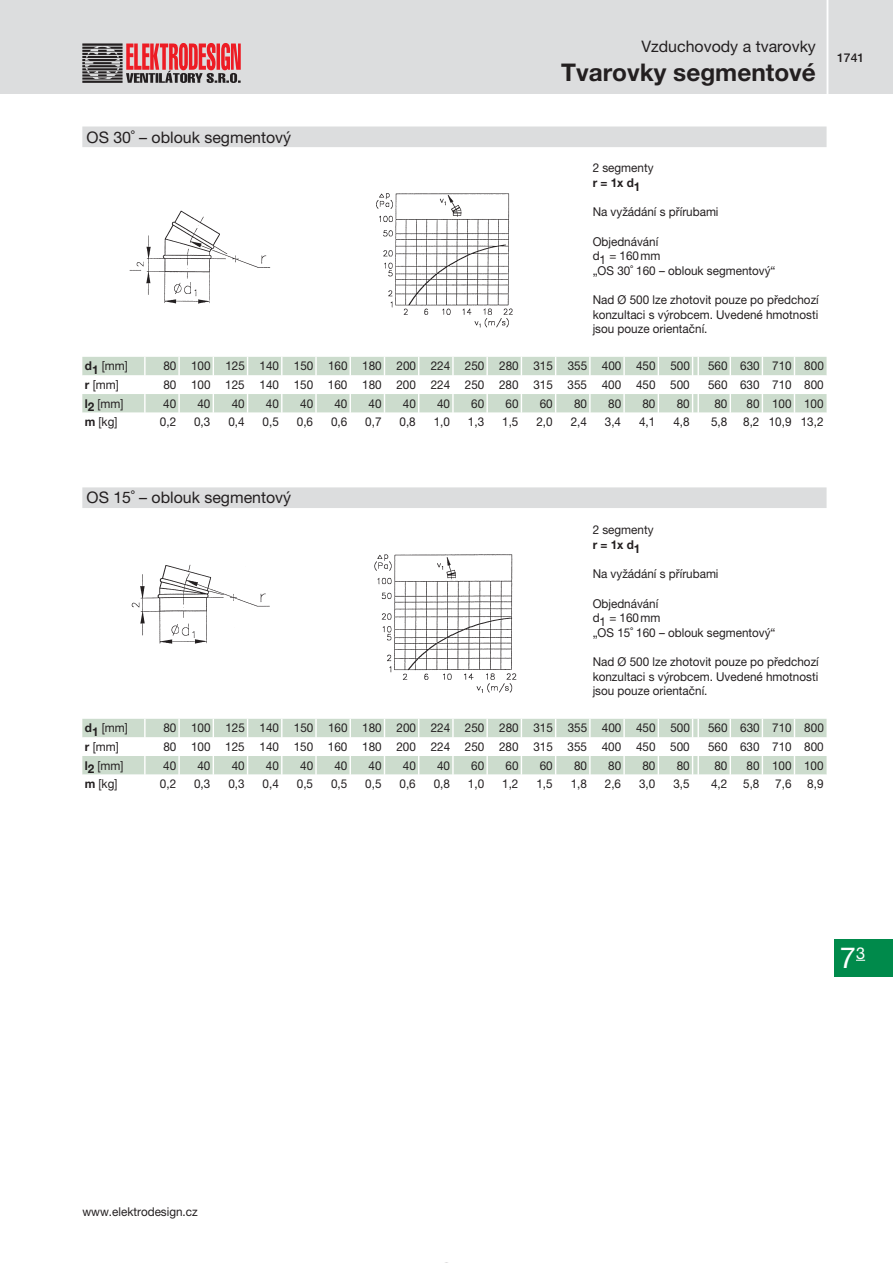
<style>
.page{position:relative;width:893px;height:1263px;background:#fff}
.page>*{position:absolute;margin:0;border:0;box-sizing:border-box;transform-origin:0 0}
.t1{font:29.1px "Helvetica Neue LT Pro";color:#fff}
.t2{font:700 24.3px "Helvetica Neue LT Pro";color:#231f20}
.t3{font:15.9px "Helvetica Neue LT Pro";color:#231f20}
.t4{font:12.15px/14.7px "Helvetica Neue LT Pro";color:#231f20;scale:.96 1}
.t5{font:700 12.15px "Helvetica Neue LT Pro";color:#231f20;scale:.96 1}
.t6{font:500 12.15px "Helvetica Neue LT Pro";color:#231f20}
.s1{font-weight:700}
</style>
<div class="page">
<div style="left:834px;top:939px;width:59px;height:37px;background:#008a4b"></div>
<img style="left:131px;top:564px;width:139px;height:80px">
<img style="left:374px;top:554px;width:143px;height:139px">
<svg style="left:82px;top:719px;width:744px;height:56px"></svg>
<div style="left:82px;top:487px;width:744px;height:21px;background:#dcddde"></div>
<img style="left:129px;top:210px;width:142px;height:94px">
<img style="left:376px;top:193px;width:137px;height:135px">
<svg style="left:82px;top:357px;width:744px;height:56px"></svg>
<div style="left:82px;top:127px;width:744px;height:20px;background:#dcddde"></div>
<div style="left:0;top:0;width:893px;height:94px;background:#dcddde"></div>
<hr style="left:826px;top:0;width:2px;height:97px;background:#fff">
<svg style="left:82px;top:43px;width:159px;height:40px"></svg>
<h3 class="t3" style="left:641px;top:41px;width:176px">Vzduchovody a tvarovky</h3>
<h2 class="t2" style="left:561px;top:64px;width:256px">Tvarovky segmentové</h2>
<p class="t6" style="left:837px;top:51px;width:29px">1741</p>
<h3 class="t3" style="left:87px;top:131px;width:206px">OS 30˚ – oblouk segmentový</h3>
<p class="t4" style="left:593px;top:162px;width:65px">2 segmenty</p>
<p class="t5" style="left:593px;top:178px;width:51px">r = 1x d1</p>
<p class="t4" style="left:593px;top:206px;width:133px">Na vyžádání s přírubami</p>
<p class="t4" style="left:593px;top:235px;width:192px">Objednávání<br>d1 = 160 mm<br>„OS 30˚ 160 – oblouk segmentový“</p>
<p class="t4" style="left:593px;top:293px;width:237px;text-align:justify">Nad Ø 500 lze zhotovit pouze po předchozí konzultaci s výrobcem. Uvedené hmotnosti jsou pouze orientační.</p>
<p class="t4" style="left:85px;top:360px;width:46px"><span class="s1">d1</span> [mm]</p>
<p class="t4" style="left:163px;top:360px;width:550px">80 100 125 140 150 160 180 200 224 250 280 315 355 400 450 500</p>
<p class="t4" style="left:708px;top:360px;width:122px">560 630 710 800</p>
<p class="t4" style="left:85px;top:378px;width:37px"><span class="s1">r</span> [mm]</p>
<p class="t4" style="left:163px;top:378px;width:550px">80 100 125 140 150 160 180 200 224 250 280 315 355 400 450 500</p>
<p class="t4" style="left:708px;top:378px;width:122px">560 630 710 800</p>
<p class="t4" style="left:85px;top:397px;width:42px"><span class="s1">l2</span> [mm]</p>
<p class="t4" style="left:163px;top:397px;width:15px">40</p>
<p class="t4" style="left:197px;top:397px;width:15px">40</p>
<p class="t4" style="left:232px;top:397px;width:15px">40</p>
<p class="t4" style="left:266px;top:397px;width:15px">40</p>
<p class="t4" style="left:300px;top:397px;width:15px">40</p>
<p class="t4" style="left:334px;top:397px;width:15px">40</p>
<p class="t4" style="left:369px;top:397px;width:15px">40</p>
<p class="t4" style="left:403px;top:397px;width:15px">40</p>
<p class="t4" style="left:437px;top:397px;width:15px">40</p>
<p class="t4" style="left:471px;top:397px;width:15px">60</p>
<p class="t4" style="left:505px;top:397px;width:15px">60</p>
<p class="t4" style="left:540px;top:397px;width:15px">60</p>
<p class="t4" style="left:574px;top:397px;width:15px">80</p>
<p class="t4" style="left:608px;top:397px;width:15px">80</p>
<p class="t4" style="left:642px;top:397px;width:15px">80</p>
<p class="t4" style="left:677px;top:397px;width:15px">80</p>
<p class="t4" style="left:714px;top:397px;width:15px">80</p>
<p class="t4" style="left:746px;top:397px;width:82px">80 100 100</p>
<p class="t4" style="left:85px;top:416px;width:36px"><span class="s1">m</span> [kg]</p>
<p class="t4" style="left:160px;top:416px;width:18px">0,2</p>
<p class="t4" style="left:194px;top:416px;width:18px">0,3</p>
<p class="t4" style="left:228px;top:416px;width:18px">0,4</p>
<p class="t4" style="left:263px;top:416px;width:18px">0,5</p>
<p class="t4" style="left:297px;top:416px;width:18px">0,6</p>
<p class="t4" style="left:331px;top:416px;width:18px">0,6</p>
<p class="t4" style="left:365px;top:416px;width:18px">0,7</p>
<p class="t4" style="left:399px;top:416px;width:18px">0,8</p>
<p class="t4" style="left:434px;top:416px;width:18px">1,0</p>
<p class="t4" style="left:468px;top:416px;width:18px">1,3</p>
<p class="t4" style="left:502px;top:416px;width:18px">1,5</p>
<p class="t4" style="left:536px;top:416px;width:18px">2,0</p>
<p class="t4" style="left:571px;top:416px;width:18px">2,4</p>
<p class="t4" style="left:605px;top:416px;width:18px">3,4</p>
<p class="t4" style="left:639px;top:416px;width:18px">4,1</p>
<p class="t4" style="left:673px;top:416px;width:18px">4,8</p>
<p class="t4" style="left:711px;top:416px;width:18px">5,8</p>
<p class="t4" style="left:743px;top:416px;width:85px">8,2 10,9 13,2</p>
<h3 class="t3" style="left:87px;top:492px;width:206px">OS 15˚ – oblouk segmentový</h3>
<p class="t4" style="left:593px;top:524px;width:65px">2 segmenty</p>
<p class="t5" style="left:593px;top:540px;width:51px">r = 1x d1</p>
<p class="t4" style="left:593px;top:568px;width:133px">Na vyžádání s přírubami</p>
<p class="t4" style="left:593px;top:597px;width:192px">Objednávání<br>d1 = 160 mm<br>„OS 15˚ 160 – oblouk segmentový“</p>
<p class="t4" style="left:593px;top:655px;width:237px;text-align:justify">Nad Ø 500 lze zhotovit pouze po předchozí konzultaci s výrobcem. Uvedené hmotnosti jsou pouze orientační.</p>
<p class="t4" style="left:85px;top:722px;width:46px"><span class="s1">d1</span> [mm]</p>
<p class="t4" style="left:163px;top:722px;width:550px">80 100 125 140 150 160 180 200 224 250 280 315 355 400 450 500</p>
<p class="t4" style="left:708px;top:722px;width:122px">560 630 710 800</p>
<p class="t4" style="left:85px;top:740px;width:37px"><span class="s1">r</span> [mm]</p>
<p class="t4" style="left:163px;top:740px;width:550px">80 100 125 140 150 160 180 200 224 250 280 315 355 400 450 500</p>
<p class="t4" style="left:708px;top:740px;width:122px">560 630 710 800</p>
<p class="t4" style="left:85px;top:759px;width:42px"><span class="s1">l2</span> [mm]</p>
<p class="t4" style="left:163px;top:759px;width:15px">40</p>
<p class="t4" style="left:197px;top:759px;width:15px">40</p>
<p class="t4" style="left:232px;top:759px;width:15px">40</p>
<p class="t4" style="left:266px;top:759px;width:15px">40</p>
<p class="t4" style="left:300px;top:759px;width:15px">40</p>
<p class="t4" style="left:334px;top:759px;width:15px">40</p>
<p class="t4" style="left:369px;top:759px;width:15px">40</p>
<p class="t4" style="left:403px;top:759px;width:15px">40</p>
<p class="t4" style="left:437px;top:759px;width:15px">40</p>
<p class="t4" style="left:471px;top:759px;width:15px">60</p>
<p class="t4" style="left:505px;top:759px;width:15px">60</p>
<p class="t4" style="left:540px;top:759px;width:15px">60</p>
<p class="t4" style="left:574px;top:759px;width:15px">80</p>
<p class="t4" style="left:608px;top:759px;width:15px">80</p>
<p class="t4" style="left:642px;top:759px;width:15px">80</p>
<p class="t4" style="left:677px;top:759px;width:15px">80</p>
<p class="t4" style="left:714px;top:759px;width:15px">80</p>
<p class="t4" style="left:746px;top:759px;width:82px">80 100 100</p>
<p class="t4" style="left:85px;top:778px;width:36px"><span class="s1">m</span> [kg]</p>
<p class="t4" style="left:160px;top:778px;width:18px">0,2</p>
<p class="t4" style="left:194px;top:778px;width:18px">0,3</p>
<p class="t4" style="left:228px;top:778px;width:18px">0,3</p>
<p class="t4" style="left:263px;top:778px;width:18px">0,4</p>
<p class="t4" style="left:297px;top:778px;width:18px">0,5</p>
<p class="t4" style="left:331px;top:778px;width:18px">0,5</p>
<p class="t4" style="left:365px;top:778px;width:18px">0,5</p>
<p class="t4" style="left:399px;top:778px;width:18px">0,6</p>
<p class="t4" style="left:434px;top:778px;width:18px">0,8</p>
<p class="t4" style="left:468px;top:778px;width:18px">1,0</p>
<p class="t4" style="left:502px;top:778px;width:18px">1,2</p>
<p class="t4" style="left:536px;top:778px;width:18px">1,5</p>
<p class="t4" style="left:571px;top:778px;width:18px">1,8</p>
<p class="t4" style="left:605px;top:778px;width:18px">2,6</p>
<p class="t4" style="left:639px;top:778px;width:18px">3,0</p>
<p class="t4" style="left:673px;top:778px;width:18px">3,5</p>
<p class="t4" style="left:711px;top:778px;width:18px">4,2</p>
<p class="t4" style="left:743px;top:778px;width:18px">5,8</p>
<p class="t4" style="left:775px;top:778px;width:18px">7,6</p>
<p class="t4" style="left:807px;top:778px;width:18px">8,9</p>
<h1 class="t1" style="left:840px;top:947px;width:27px">7<sup>3</sup></h1>
<p class="t4" style="left:82px;top:1205px;width:122px">www.elektrodesign.cz</p>
</div>
